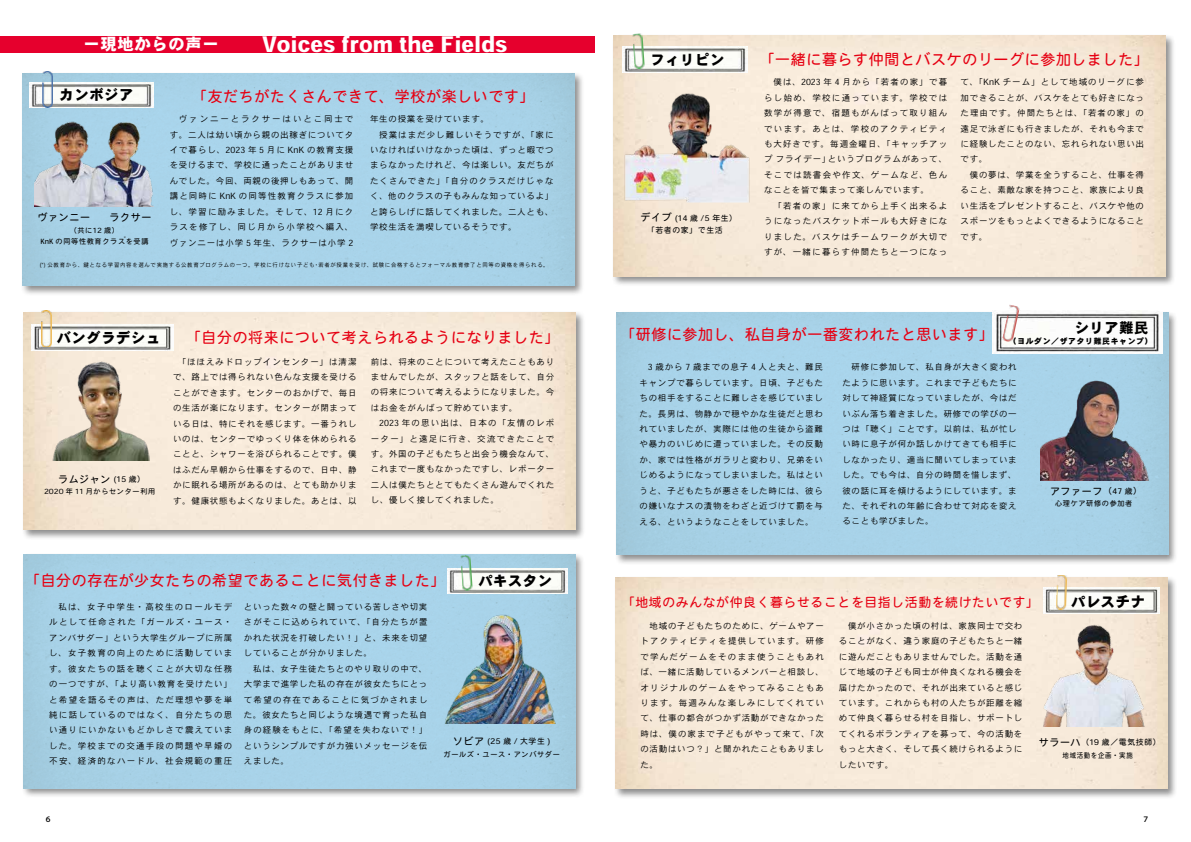
<style>
.page{position:relative;width:1191px;height:842px;background:#fff}
.page>*{position:absolute;margin:0;border:0;box-sizing:border-box;transform-origin:0 0}
.t1{font:21.3px "Heisei Kaku Go Std W9";color:#fff}
.t2{font:16.3px "Heisei Kaku Go Std W9";letter-spacing:.045em;color:#fff}
.t3{font:14.9px "Heisei Maru Go Std W4";letter-spacing:.05em;color:#e60012}
.t4{font:14.2px "Heisei Kaku Go Std W9";letter-spacing:.05em;color:#000}
.t5{font:12.8px "Heisei Maru Go Std W4";letter-spacing:.055em;color:#e60012}
.t6{font:9.9px "Heisei Maru Go Std W4";letter-spacing:.07em;color:#000}
.t7{font:8.5px/15.4px "Heisei Kaku Go Std W3";letter-spacing:.085em;color:#000;text-align:justify}
.t8{font:8.5px "Heisei Kaku Go Std W3";letter-spacing:.115em;color:#000}
.t9{font:8.5px "Heisei Kaku Go Std W5";color:#000}
.t10{font:7.8px/12.8px "Heisei Maru Go Std W4";letter-spacing:.09em;color:#000}
.t11{font:7.8px "Heisei Kaku Go Std W9";letter-spacing:.09em;color:#000}
.t12{font:7.1px/11.3px "Heisei Maru Go Std W4";letter-spacing:.1em;color:#000;text-align:center}
.t13{font:7.1px "Heisei Maru Go Std W4";letter-spacing:.1em;color:#000;scale:.9 1}
.t14{font:5.7px "Heisei Kaku Go Std W3";letter-spacing:.13em;color:#000;scale:.95 1}
.t15{font:5px "Koz Min Pro";color:#000}
.s1{font-size:9.9px}
.s2{font-size:7.8px}
.s3{font-size:8.5px}
</style>
<div class="page">
<div style="left:0;top:36px;width:595px;height:16px;background:#e6002d"></div>
<div style="left:21px;top:71px;width:563px;height:225px;background:#000;opacity:.45"></div>
<div style="left:23px;top:73px;width:551px;height:213px;background:#a8d3e9"></div>
<div style="left:22px;top:311px;width:563px;height:229px;background:#000;opacity:.45"></div>
<img style="left:24px;top:313px;width:551px;height:217px">
<div style="left:613px;top:575px;width:564px;height:224px;background:#000;opacity:.45"></div>
<img style="left:615px;top:577px;width:552px;height:212px">
<div style="left:611px;top:34px;width:564px;height:253px;background:#000;opacity:.45"></div>
<img style="left:613px;top:36px;width:552px;height:241px">
<div style="left:22px;top:553px;width:563px;height:245px;background:#000;opacity:.45"></div>
<div style="left:24px;top:555px;width:551px;height:233px;background:#a8d3e9"></div>
<div style="left:614px;top:311px;width:564px;height:254px;background:#000;opacity:.45"></div>
<div style="left:616px;top:313px;width:552px;height:242px;background:#a8d3e9"></div>
<img style="left:35px;top:121px;width:119px;height:85px">
<img style="left:52px;top:357px;width:98px;height:104px">
<img style="left:1040px;top:376px;width:111px;height:104px">
<img style="left:1041px;top:625px;width:104px;height:101px">
<img style="left:620px;top:94px;width:134px;height:109px">
<img style="left:442px;top:614px;width:114px;height:110px">
<img style="left:30px;top:82px;width:124px;height:26px">
<img style="left:31px;top:325px;width:142px;height:25px">
<img style="left:992px;top:311px;width:170px;height:42px">
<img style="left:622px;top:47px;width:125px;height:25px">
<img style="left:447px;top:568px;width:120px;height:26px">
<img style="left:1043px;top:588px;width:116px;height:25px">
<img style="left:42px;top:71px;width:11px;height:37px">
<img style="left:41px;top:310px;width:11px;height:37px">
<img style="left:1002px;top:305px;width:18px;height:37px">
<img style="left:632px;top:33px;width:13px;height:36px">
<img style="left:460px;top:555px;width:13px;height:36px">
<img style="left:1056px;top:575px;width:11px;height:35px">
<h2 class="t2" style="left:83px;top:34px;width:137px">ー現地からの声ー</h2>
<h1 class="t1" style="left:262px;top:31px;width:247px">Voices from the Fields</h1>
<h3 class="t4" style="left:650px;top:50px;width:75px">フィリピン</h3>
<h3 class="t3" style="left:759px;top:49px;width:390px">「一緒に暮らす仲間とバスケのリーグに参加しました」</h3>
<h3 class="t3" style="left:192px;top:86px;width:344px">「友だちがたくさんできて、学校が楽しいです」</h3>
<p class="t7" style="left:764px;top:75px;width:184px;text-indent:9px">僕は、2023 年 4 月から「若者の家」で暮らし始め、学校に通っています。学校では数学が得意で、宿題もがんばって取り組んでいます。あとは、学校のアクティビティも大好きです。毎週金曜日、「キャッチアップ フライデー」というプログラムがあって、そこでは読書会や作文、ゲームなど、色んなことを皆で集まって楽しんでいます。</p>
<p class="t7" style="left:764px;top:198px;width:185px;text-indent:9px">　「若者の家」に来てから上手く出来るようになったバスケットボールも大好きになりました。バスケはチームワークが大切ですが、一緒に暮らす仲間たちと一つになっ</p>
<h3 class="t4" style="left:60px;top:86px;width:75px">カンボジア</h3>
<p class="t7" style="left:170px;top:111px;width:185px;text-indent:9px">ヴァンニーとラクサーはいとこ同士です。二人は幼い頃から親の出稼ぎについてタイで暮らし、2023 年 5 月に KnK の教育支援を受けるまで、学校に通ったことがありませんでした。今回、両親の後押しもあって、開講と同時に KnK の同等性教育クラスに参加し、学習に励みました。そして、12 月にクラスを修了し、同じ月から小学校へ編入、ヴァンニーは小学 5 年生、ラクサーは小学 2</p>
<p class="t7" style="left:370px;top:111px;width:120px">年生の授業を受けています。</p>
<p class="t8" style="left:379px;top:129px;width:176px">授業はまだ少し難しいそうですが、「家に</p>
<p class="t7" style="left:370px;top:142px;width:185px">いなければいけなかった頃は、ずっと暇でつ</p>
<p class="t7" style="left:370px;top:158px;width:185px">まらなかったけれど、今は楽しい。友だちが</p>
<p class="t8" style="left:370px;top:175px;width:185px">たくさんできた」「自分のクラスだけじゃな</p>
<p class="t7" style="left:370px;top:188px;width:185px">く、他のクラスの子もみんな知っているよ」</p>
<p class="t7" style="left:370px;top:204px;width:185px">と誇らしげに話してくれました。二人とも、</p>
<p class="t7" style="left:370px;top:219px;width:148px">学校生活を満喫しているそうです。</p>
<p class="t14" style="left:40px;top:261px;width:537px">(*) 公教育から、鍵となる学習内容を選んで実施する公教育プログラムの一つ。学校に行けない子ども・若者が授業を受け、試験に合格するとフォーマル教育修了と同等の資格を得られる。</p>
<p class="t6" style="left:38px;top:211px;width:54px">ヴァンニー</p>
<p class="t6" style="left:109px;top:211px;width:43px">ラクサー</p>
<p class="t12" style="left:40px;top:225px;width:110px">（共に12 歳）<br>KnK の同等性教育クラスを受講</p>
<p class="t10" style="left:647px;top:211px;width:91px;text-indent:-6px"><span class="s1">デイブ</span> (14 歳 /5 年生）「若者の家」で生活</p>
<p class="t15" style="left:124px;top:234px;width:4px">*</p>
<p class="t7" style="left:960px;top:75px;width:185px">て、「KnK チーム」として地域のリーグに参加できることが、バスケをとても好きになった理由です。仲間たちとは、「若者の家」の遠足で泳ぎにも行きましたが、それも今までに経験したことのない、忘れられない思い出です。</p>
<p class="t7" style="left:960px;top:167px;width:185px;text-indent:9px">僕の夢は、学業を全うすること、仕事を得ること、素敵な家を持つこと、家族により良い生活をプレゼントすること、バスケや他のスポーツをもっとよくできるようになることです。</p>
<h3 class="t4" style="left:57px;top:329px;width:105px">バングラデシュ</h3>
<p class="t6" style="left:58px;top:472px;width:89px">ラムジャン <span class="s2">(15 歳）</span></p>
<p class="t12" style="left:44px;top:486px;width:113px">2020 年 11 月からセンター利用</p>
<h3 class="t3" style="left:186px;top:328px;width:375px">「自分の将来について考えられるようになりました」</h3>
<p class="t7" style="left:173px;top:354px;width:185px;text-align:center">「ほほえみドロップインセンター」は清潔で、路上では得られない色んな支援を受けることができます。センターのおかげで、毎日の生活が楽になります。センターが閉まっている日は、特にそれを感じます。一番うれしいのは、センターでゆっくり体を休められることと、シャワーを浴びられることです。僕はふだん早朝から仕事をするので、日中、静かに眠れる場所があるのは、とても助かります。健康状態もよくなりました。あとは、以</p>
<p class="t7" style="left:371px;top:354px;width:185px">前は、将来のことについて考えたこともありませんでしたが、スタッフと話をして、自分の将来について考えるようになりました。今はお金をがんばって貯めています。</p>
<p class="t7" style="left:371px;top:415px;width:185px;text-indent:9px">2023 年の思い出は、日本の「友情のレポーター」と遠足に行き、交流できたことです。外国の子どもたちと出会う機会なんて、これまで一度もなかったですし、レポーター二人は僕たちととてもたくさん遊んでくれたし、優しく接してくれました。</p>
<h3 class="t3" style="left:620px;top:325px;width:375px">「研修に参加し、私自身が一番変われたと思います」</h3>
<h3 class="t4" style="left:1074px;top:319px;width:75px">シリア難民</h3>
<p class="t11" style="left:1008px;top:336px;width:145px">（ヨルダン／ザアタリ難民キャンプ）</p>
<p class="t7" style="left:639px;top:359px;width:185px;text-indent:9px">3 歳から 7 歳までの息子 4 人と夫と、難民キャンプで暮らしています。日頃、子どもたちの相手をすることに難しさを感じていました。長男は、物静かで穏やかな生徒だと思われていましたが、実際には他の生徒から盗難や暴力のいじめに遭っていました。その反動か、家では性格がガラリと変わり、兄弟をいじめるようになってしまいました。私はというと、子どもたちが悪さをした時には、彼らの嫌いなナスの漬物をわざと近づけて罰を与える、というようなことをしていました。</p>
<p class="t7" style="left:842px;top:359px;width:176px;text-indent:9px">研修に参加して、私自身が大きく変われたように思います。これまで子どもたちに対して神経質になっていましたが、今はだいぶん落ち着きました。研修での学びの一つは「聴く」ことです。以前は、私が忙しい時に息子が何か話しかけてきても相手にしなかったり、適当に聞いてしまっていました。でも今は、自分の時間を惜しまず、彼の話に耳を傾けるようにしています。また、それぞれの年齢に合わせて対応を変えることも学びました。</p>
<p class="t6" style="left:1050px;top:484px;width:93px">アファーフ<span class="s3">（</span><span class="s2">47 歳</span><span class="s3">）</span></p>
<p class="t12" style="left:1055px;top:498px;width:79px">心理ケア研修の参加者</p>
<h3 class="t3" style="left:25px;top:571px;width:422px">「自分の存在が少女たちの希望であることに気付きました」</h3>
<p class="t7" style="left:49px;top:599px;width:185px;text-indent:9px">私は、女子中学生・高校生のロールモデルとして任命された「ガールズ・ユース・アンバサダー」という大学生グループに所属し、女子教育の向上のために活動しています。彼女たちの話を聴くことが大切な任務の一つですが、「より高い教育を受けたい」と希望を語るその声は、ただ理想や夢を単純に話しているのではなく、自分たちの思い通りにいかないもどかしさで震えていました。学校までの交通手段の問題や早婚の不安、経済的なハードル、社会規範の重圧</p>
<h3 class="t4" style="left:478px;top:572px;width:75px">パキスタン</h3>
<p class="t7" style="left:244px;top:599px;width:185px">といった数々の壁と闘っている苦しさや切実</p>
<h3 class="t4" style="left:1071px;top:592px;width:75px">パレスチナ</h3>
<p class="t7" style="left:244px;top:614px;width:185px">さがそこに込められていて、「自分たちが置かれた状況を打破したい！」と、未来を切望していることが分かりました。</p>
<p class="t7" style="left:244px;top:661px;width:185px;text-indent:9px">私は、女子生徒たちとのやり取りの中で、大学まで進学した私の存在が彼女たちにとって希望の存在であることに気づかされました。彼女たちと同じような境遇で育った私自身の経験をもとに、「希望を失わないで！」というシンプルですが力強いメッセージを伝えました。</p>
<h3 class="t5" style="left:622px;top:593px;width:418px">「地域のみんなが仲良く暮らせることを目指し活動を続けたいです」</h3>
<p class="t7" style="left:640px;top:618px;width:185px;text-indent:9px">地域の子どもたちのために、ゲームやアートアクティビティを提供しています。研修で学んだゲームをそのまま使うこともあれば、一緒に活動しているメンバーと相談し、オリジナルのゲームをやってみることもあります。毎週みんな楽しみにしてくれていて、仕事の都合がつかず活動ができなかった時は、僕の家まで子どもがやって来て、「次の活動はいつ？」と聞かれたこともありました。</p>
<p class="t7" style="left:839px;top:618px;width:185px;text-indent:9px">僕が小さかった頃の村は、家族同士で交わることがなく、違う家庭の子どもたちと一緒に遊んだこともありませんでした。活動を通じて地域の子ども同士が仲良くなれる機会を届けたかったので、それが出来ていると感じています。これからも村の人たちが距離を縮めて仲良く暮らせる村を目指し、サポートしてくれるボランティアを募って、今の活動をもっと大きく、そして長く続けられるようにしたいです。</p>
<p class="t10" style="left:453px;top:735px;width:99px"><span class="s1">ソビア</span> (25 歳 / 大学生 )</p>
<p class="t12" style="left:443px;top:748px;width:118px">ガールズ・ユース・アンバサダー</p>
<p class="t10" style="left:1038px;top:736px;width:123px"><span class="s1">サラーハ</span>（19 歳／電気技師）</p>
<p class="t13" style="left:1062px;top:750px;width:79px">地域活動を企画・実施</p>
<p class="t9" style="left:46px;top:813px;width:6px">6</p>
<p class="t9" style="left:1143px;top:813px;width:6px">7</p>
</div>
